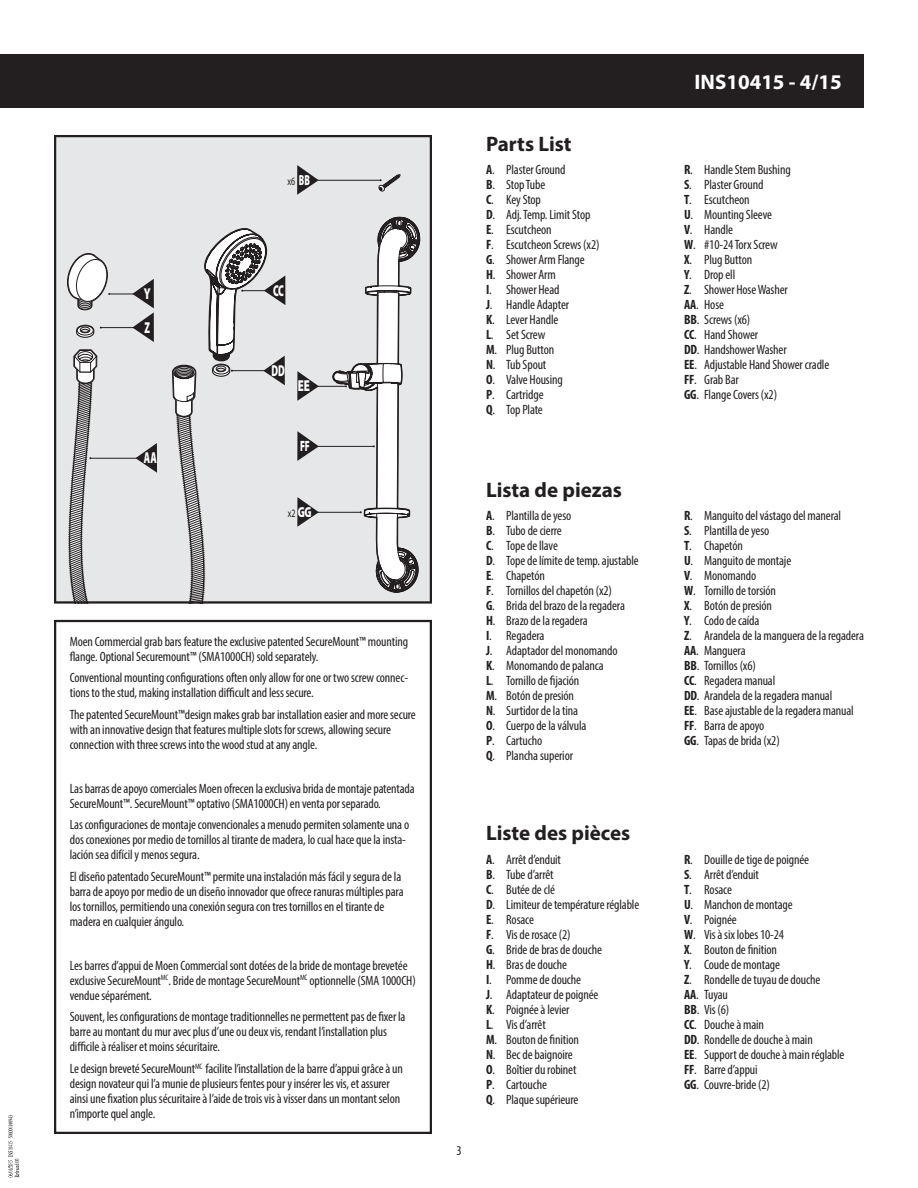
<style>
.page{position:relative;width:918px;height:1188px;background:#fff}
.page>*{position:absolute;margin:0;border:0;box-sizing:border-box;transform-origin:0 0}
.t1{font:700 21px "Myriad Pro";color:#231f20}
.t2{font:700 21px "Myriad Pro";color:#fff}
.t3{font:900 15.9px "Myriad Pro";letter-spacing:-.02em;color:#fff;scale:.6 1}
.t4{font:900 15.9px/33.6px "Myriad Pro";letter-spacing:-.02em;color:#fff;scale:.7 1}
.t5{font:900 15px "Myriad Pro";color:#fff;scale:.6 1}
.t6{font:900 14.55px "Myriad Pro";color:#fff;scale:.6 1}
.t7{font:900 14.55px "Myriad Pro";color:#fff;scale:.7 1}
.t8{font:condensed 13.5px/15px "Myriad Pro";letter-spacing:-.01em;color:#231f20}
.t9{font:11.25px "Myriad Pro";color:#231f20;scale:.7 1}
.s1{font-weight:700}
</style>
<div class="page">
<div style="left:0;top:54px;width:864px;height:54px;background:#231f20"></div>
<div style="left:54px;top:620px;width:378px;height:514px;border:2px solid #231f20"></div>
<svg style="left:54px;top:135px;width:378px;height:469px;background:#d4d5d7"></svg>
<svg style="left:8px;top:1115px;width:11px;height:62px"></svg>
<p class="t4" style="left:144px;top:277px;width:11px">Y<br>Z</p>
<p class="t3" style="left:144px;top:449px;width:23px">AA</p>
<p class="t6" style="left:299px;top:172px;width:20px">BB</p>
<p class="t9" style="left:287px;top:174px;width:13px">x6</p>
<p class="t3" style="left:273px;top:281px;width:19px">CC</p>
<p class="t3" style="left:272px;top:361px;width:23px">DD</p>
<p class="t4" style="left:298px;top:369px;width:19px">EE</p>
<p class="t5" style="left:300px;top:438px;width:18px">FF</p>
<p class="t7" style="left:298px;top:504px;width:21px">GG</p>
<p class="t9" style="left:288px;top:507px;width:13px">x2</p>
<p class="t8" style="left:70px;top:634px;width:340px">Moen Commercial grab bars feature the exclusive patented SecureMount™ mounting flange. Optional Securemount™ (SMA1000CH) sold separately.</p>
<p class="t8" style="left:70px;top:670px;width:340px">Conventional mounting configurations often only allow for one or two screw connec&shy;tions to the stud, making installation difficult and less secure.</p>
<p class="t8" style="left:70px;top:707px;width:348px">The patented SecureMount™design makes grab bar installation easier and more secure with an innovative design that features multiple slots for screws, allowing secure connection with three screws into the wood stud at any angle.</p>
<p class="t8" style="left:70px;top:781px;width:347px">Las barras de apoyo comerciales Moen ofrecen la exclusiva brida de montaje patentada<br>SecureMount™. SecureMount™ optativo (SMA1000CH) en venta por separado.</p>
<p class="t8" style="left:70px;top:817px;width:341px">Las configuraciones de montaje convencionales a menudo permiten solamente una o dos conexiones por medio de tornillos al tirante de madera, lo cual hace que la insta&shy;lación sea difícil y menos segura.</p>
<p class="t8" style="left:70px;top:869px;width:335px">El diseño patentado SecureMount™ permite una instalación más fácil y segura de la barra de apoyo por medio de un diseño innovador que ofrece ranuras múltiples para los tornillos, permitiendo una conexión segura con tres tornillos en el tirante de madera en cualquier ángulo.</p>
<p class="t8" style="left:70px;top:958px;width:348px">Les barres d’appui de Moen Commercial sont dotées de la bride de montage brevetée exclusive SecureMount<sup>MC</sup>. Bride de montage SecureMount<sup>MC</sup> optionnelle (SMA 1000CH) vendue séparément.</p>
<p class="t8" style="left:70px;top:1009px;width:337px">Souvent, les configurations de montage traditionnelles ne permettent pas de fixer la barre au montant du mur avec plus d’une ou deux vis, rendant l’installation plus difficile à réaliser et moins sécuritaire.</p>
<p class="t8" style="left:70px;top:1061px;width:335px">Le design breveté SecureMount<sup>MC</sup> facilite l’installation de la barre d’appui grâce à un design novateur qui l’a munie de plusieurs fentes pour y insérer les vis, et assurer ainsi une fixation plus sécuritaire à l’aide de trois vis à visser dans un montant selon n’importe quel angle.</p>
<h1 class="t2" style="left:695px;top:68px;width:149px">INS10415 - 4/15</h1>
<h1 class="t1" style="left:486px;top:130px;width:87px">Parts List</h1>
<p class="t8" style="left:486px;top:162px;width:115px"><span class="s1">A</span>. Plaster Ground<br><span class="s1">B</span>. Stop Tube<br><span class="s1">C</span>. Key Stop<br><span class="s1">D</span>. Adj. Temp. Limit Stop<br><span class="s1">E</span>. Escutcheon<br><span class="s1">F</span>. Escutcheon Screws (x2)<br><span class="s1">G</span>. Shower Arm Flange<br><span class="s1">H</span>. Shower Arm<br><span class="s1">I</span>. Shower Head<br><span class="s1">J</span>. Handle Adapter<br><span class="s1">K</span>. Lever Handle<br><span class="s1">L</span>. Set Screw<br><span class="s1">M</span>. Plug Button<br><span class="s1">N</span>. Tub Spout<br><span class="s1">O</span>. Valve Housing<br><span class="s1">P</span>. Cartridge<br><span class="s1">Q</span>. Top Plate</p>
<p class="t8" style="left:684px;top:162px;width:147px"><span class="s1">R</span>. Handle Stem Bushing<br><span class="s1">S</span>. Plaster Ground<br><span class="s1">T</span>. Escutcheon<br><span class="s1">U</span>. Mounting Sleeve<br><span class="s1">V</span>. Handle<br><span class="s1">W</span>. #10-24 Torx Screw<br><span class="s1">X</span>. Plug Button<br><span class="s1">Y</span>. Drop ell<br><span class="s1">Z</span>. Shower Hose Washer<br><span class="s1">AA</span>. Hose<br><span class="s1">BB</span>. Screws (x6)<br><span class="s1">CC</span>. Hand Shower<br><span class="s1">DD</span>. Handshower Washer<br><span class="s1">EE</span>. Adjustable Hand Shower cradle<br><span class="s1">FF</span>. Grab Bar<br><span class="s1">GG</span>. Flange Covers (x2)</p>
<p class="t8" style="left:456px;top:1143px;width:7px">3</p>
<h1 class="t1" style="left:486px;top:476px;width:137px">Lista de piezas</h1>
<p class="t8" style="left:486px;top:508px;width:154px"><span class="s1">A</span>. Plantilla de yeso<br><span class="s1">B</span>. Tubo de cierre<br><span class="s1">C</span>. Tope de llave<br><span class="s1">D</span>. Tope de límite de temp. ajustable<br><span class="s1">E</span>. Chapetón<br><span class="s1">F</span>. Tornillos del chapetón (x2)<br><span class="s1">G</span>. Brida del brazo de la regadera<br><span class="s1">H</span>. Brazo de la regadera<br><span class="s1">I</span>. Regadera<br><span class="s1">J</span>. Adaptador del monomando<br><span class="s1">K</span>. Monomando de palanca<br><span class="s1">L</span>. Tornillo de fijación<br><span class="s1">M</span>. Botón de presión<br><span class="s1">N</span>. Surtidor de la tina<br><span class="s1">O</span>. Cuerpo de la válvula<br><span class="s1">P</span>. Cartucho<br><span class="s1">Q</span>. Plancha superior</p>
<p class="t8" style="left:684px;top:508px;width:181px"><span class="s1">R</span>. Manguito del vástago del maneral<br><span class="s1">S</span>. Plantilla de yeso<br><span class="s1">T</span>. Chapetón<br><span class="s1">U</span>. Manguito de montaje<br><span class="s1">V</span>. Monomando<br><span class="s1">W</span>. Tornillo de torsión<br><span class="s1">X</span>. Botón de presión<br><span class="s1">Y</span>. Codo de caída<br><span class="s1">Z</span>. Arandela de la manguera de la regadera<br><span class="s1">AA</span>. Manguera<br><span class="s1">BB</span>. Tornillos (x6)<br><span class="s1">CC</span>. Regadera manual<br><span class="s1">DD</span>. Arandela de la regadera manual<br><span class="s1">EE</span>. Base ajustable de la regadera manual<br><span class="s1">FF</span>. Barra de apoyo<br><span class="s1">GG</span>. Tapas de brida (x2)</p>
<h1 class="t1" style="left:486px;top:820px;width:146px">Liste des pièces</h1>
<p class="t8" style="left:486px;top:852px;width:155px"><span class="s1">A</span>. Arrêt d’enduit<br><span class="s1">B</span>. Tube d’arrêt<br><span class="s1">C</span>. Butée de clé<br><span class="s1">D</span>. Limiteur de température réglable<br><span class="s1">E</span>. Rosace<br><span class="s1">F</span>. Vis de rosace (2)<br><span class="s1">G</span>. Bride de bras de douche<br><span class="s1">H</span>. Bras de douche<br><span class="s1">I</span>. Pomme de douche<br><span class="s1">J</span>. Adaptateur de poignée<br><span class="s1">K</span>. Poignée à levier<br><span class="s1">L</span>. Vis d’arrêt<br><span class="s1">M</span>. Bouton de finition<br><span class="s1">N</span>. Bec de baignoire<br><span class="s1">O</span>. Boîtier du robinet<br><span class="s1">P</span>. Cartouche<br><span class="s1">Q</span>. Plaque supérieure</p>
<p class="t8" style="left:684px;top:852px;width:162px"><span class="s1">R</span>. Douille de tige de poignée<br><span class="s1">S</span>. Arrêt d’enduit<br><span class="s1">T</span>. Rosace<br><span class="s1">U</span>. Manchon de montage<br><span class="s1">V</span>. Poignée<br><span class="s1">W</span>. Vis à six lobes 10-24<br><span class="s1">X</span>. Bouton de finition<br><span class="s1">Y</span>. Coude de montage<br><span class="s1">Z</span>. Rondelle de tuyau de douche<br><span class="s1">AA</span>. Tuyau<br><span class="s1">BB</span>. Vis (6)<br><span class="s1">CC</span>. Douche à main<br><span class="s1">DD</span>. Rondelle de douche à main<br><span class="s1">EE</span>. Support de douche à main réglable<br><span class="s1">FF</span>. Barre d’appui<br><span class="s1">GG</span>. Couvre-bride (2)</p>
</div>
